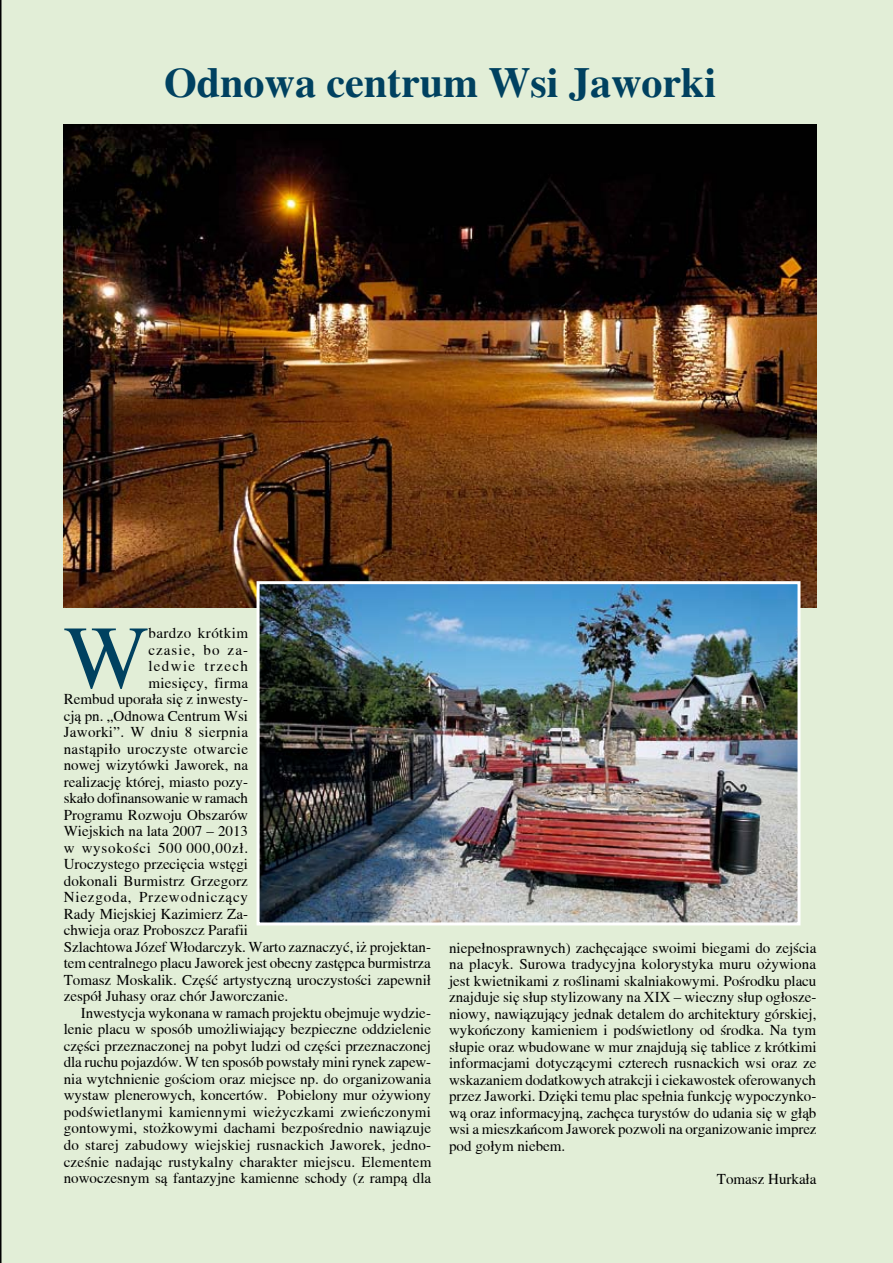
<style>
.page{position:relative;width:893px;height:1263px;background:#e2eed7}
.page>*{position:absolute;margin:0;border:0;box-sizing:border-box;transform-origin:0 0}
.t1{font:89.7px "Toronto";color:#004160}
.t2{font:700 42px "Toronto";color:#004160}
.t3{font:15px/16.5px "Toronto";color:#000;text-align:justify}
.t4{font:15px "Toronto";letter-spacing:.02em;color:#000}
.t5{font:15px "Toronto";letter-spacing:.025em;color:#000}
.t6{font:15px "Toronto";letter-spacing:.055em;color:#000}
.t7{font:15px "Toronto";letter-spacing:.05em;color:#000}
.t8{font:15px "Toronto";letter-spacing:.03em;color:#000}
.t9{font:15px "Toronto";letter-spacing:.075em;color:#000}
.t10{font:15px "Toronto";letter-spacing:.09em;color:#000}
</style>
<div class="page">
<img style="left:64px;top:124px;width:752px;height:483px">
<img style="left:261px;top:585px;width:535px;height:336px">
<div style="left:257px;top:581px;width:543px;height:344px;border:3px solid #fff"></div>
<h2 class="t2" style="left:164px;top:59px;width:553px">Odnowa centrum Wsi Jaworki</h2>
<h1 class="t1" style="left:64px;top:607px;width:86px">W</h1>
<p class="t8" style="left:148px;top:625px;width:101px">bardzo krótkim</p>
<p class="t9" style="left:148px;top:641px;width:101px">czasie, bo za-</p>
<p class="t10" style="left:148px;top:658px;width:101px">ledwie trzech</p>
<p class="t4" style="left:148px;top:674px;width:101px">miesięcy, firma</p>
<p class="t3" style="left:64px;top:691px;width:186px">Rembud uporała się z inwesty-</p>
<p class="t3" style="left:64px;top:708px;width:186px">cją pn. „Odnowa Centrum Wsi</p>
<p class="t4" style="left:64px;top:724px;width:186px">Jaworki”. W dniu 8 sierpnia</p>
<p class="t5" style="left:64px;top:740px;width:186px">nastąpiło uroczyste otwarcie</p>
<p class="t3" style="left:64px;top:757px;width:186px">nowej wizytówki Jaworek, na</p>
<p class="t3" style="left:64px;top:774px;width:186px">realizację której, miasto pozy-</p>
<p class="t3" style="left:64px;top:790px;width:186px">skało dofinansowanie w ramach</p>
<p class="t3" style="left:64px;top:807px;width:186px">Programu Rozwoju Obszarów</p>
<p class="t3" style="left:64px;top:823px;width:186px">Wiejskich na lata 2007 – 2013</p>
<p class="t7" style="left:64px;top:839px;width:186px">w wysokości 500 000,00zł.</p>
<p class="t3" style="left:64px;top:856px;width:186px">Uroczystego przecięcia wstęgi</p>
<p class="t3" style="left:64px;top:873px;width:186px">dokonali Burmistrz Grzegorz</p>
<p class="t6" style="left:64px;top:889px;width:186px">Niezgoda, Przewodniczący</p>
<p class="t3" style="left:64px;top:906px;width:186px">Rady Miejskiej Kazimierz Za-</p>
<p class="t3" style="left:64px;top:922px;width:186px">chwieja oraz Proboszcz Parafii</p>
<p class="t3" style="left:64px;top:939px;width:369px">Szlachtowa Józef Włodarczyk. Warto zaznaczyć, iż projektan-</p>
<p class="t3" style="left:64px;top:955px;width:369px">tem centralnego placu Jaworek jest obecny zastępca burmistrza</p>
<p class="t3" style="left:64px;top:972px;width:369px">Tomasz Moskalik. Część artystyczną uroczystości zapewnił</p>
<p class="t3" style="left:64px;top:988px;width:226px">zespół Juhasy oraz chór Jaworczanie.</p>
<p class="t3" style="left:81px;top:1005px;width:352px">Inwestycja wykonana w ramach projektu obejmuje wydzie-</p>
<p class="t3" style="left:64px;top:1021px;width:369px">lenie placu w sposób umożliwiający bezpieczne oddzielenie</p>
<p class="t3" style="left:64px;top:1038px;width:369px">części przeznaczonej na pobyt ludzi od części przeznaczonej</p>
<p class="t3" style="left:64px;top:1054px;width:369px">dla ruchu pojazdów. W ten sposób powstały mini rynek zapew-</p>
<p class="t3" style="left:64px;top:1071px;width:369px">nia wytchnienie gościom oraz miejsce np. do organizowania</p>
<p class="t3" style="left:64px;top:1087px;width:369px">wystaw plenerowych, koncertów. Pobielony mur ożywiony</p>
<p class="t4" style="left:64px;top:1103px;width:369px">podświetlanymi kamiennymi wieżyczkami zwieńczonymi</p>
<p class="t3" style="left:64px;top:1120px;width:369px">gontowymi, stożkowymi dachami bezpośrednio nawiązuje</p>
<p class="t3" style="left:64px;top:1137px;width:369px">do starej zabudowy wiejskiej rusnackich Jaworek, jedno-</p>
<p class="t3" style="left:64px;top:1153px;width:369px">cześnie nadając rustykalny charakter miejscu. Elementem</p>
<p class="t3" style="left:64px;top:1170px;width:369px">nowoczesnym są fantazyjne kamienne schody (z rampą dla</p>
<p class="t3" style="left:449px;top:939px;width:369px">niepełnosprawnych) zachęcające swoimi biegami do zejścia na placyk. Surowa tradycyjna kolorystyka muru ożywiona jest kwietnikami z roślinami skalniakowymi. Pośrodku placu znajduje się słup stylizowany na XIX – wieczny słup ogłosze&shy;niowy, nawiązujący jednak detalem do architektury górskiej, wykończony kamieniem i podświetlony od środka. Na tym słupie oraz wbudowane w mur znajdują się tablice z krótkimi informacjami dotyczącymi czterech rusnackich wsi oraz ze wskazaniem dodatkowych atrakcji i ciekawostek oferowanych przez Jaworki. Dzięki temu plac spełnia funkcję wypoczynko&shy;wą oraz informacyjną, zachęca turystów do udania się w głąb wsi a mieszkańcom Jaworek pozwoli na organizowanie imprez pod gołym niebem.</p>
<p class="t3" style="left:717px;top:1170px;width:101px">Tomasz Hurkała</p>
</div>
